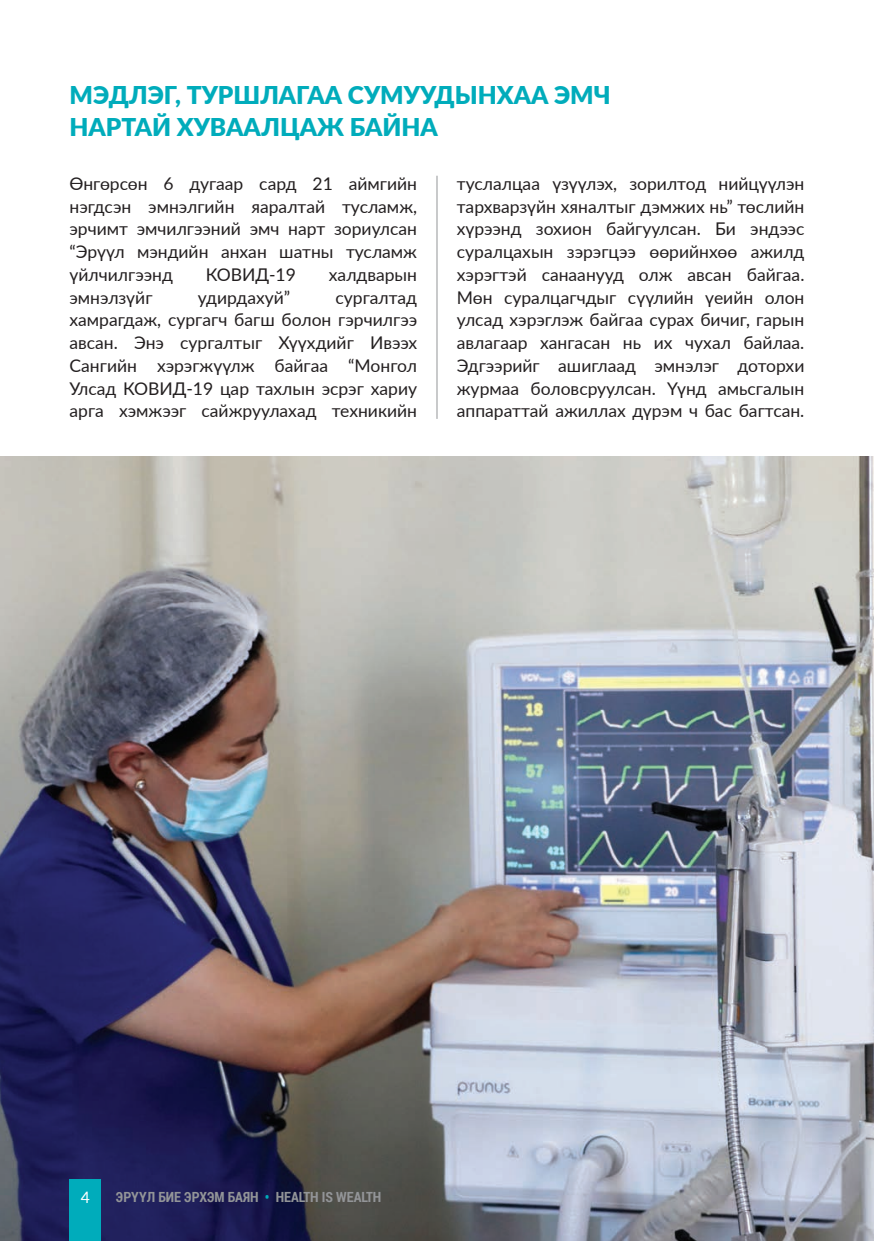
<style>
.page{position:relative;width:874px;height:1241px;background:#fff}
.page>*{position:absolute;margin:0;border:0;box-sizing:border-box;transform-origin:0 0}
.t1{font:900 24.5px/31.8px "Lato";color:#00acbb}
.t2{font:17.5px/22.8px "Lato";color:#231f20;text-align:justify}
.t3{font:15.75px "Lato";color:#fff}
.t4{font:700 14px "Roboto Condensed";color:#939598}
.s1{color:#00acbb}
</style>
<div class="page">
<img style="left:0;top:456px;width:873px;height:784px">
<hr style="left:436px;top:176px;width:1px;height:243px;background:#939598">
<div style="left:69px;top:1179px;width:32px;height:61px;background:#00acbb"></div>
<p class="t1" style="left:69px;top:78px;width:542px">МЭДЛЭГ, ТУРШЛАГАА СУМУУДЫНХАА ЭМЧ<br>НАРТАЙ ХУВААЛЦАЖ БАЙНА</p>
<p class="t2" style="left:69px;top:171px;width:349px">Өнгөрсөн 6 дугаар сард 21 аймгийн нэгдсэн эмнэлгийн яаралтай тусламж, эрчимт эмчилгээний эмч нарт зориулсан “Эрүүл мэндийн анхан шатны тусламж үйлчилгээнд</p>
<p class="t2" style="left:206px;top:262px;width:92px">КОВИД-19</p>
<p class="t2" style="left:329px;top:262px;width:90px">халдварын</p>
<p class="t2" style="left:69px;top:285px;width:84px">эмнэлзүйг</p>
<p class="t2" style="left:198px;top:285px;width:94px">удирдахуй”</p>
<p class="t2" style="left:69px;top:285px;width:349px;text-indent:266px">сургалтад хамрагдаж, сургагч багш болон гэрчилгээ авсан. Энэ сургалтыг Хүүхдийг Ивээх Сангийн хэрэгжүүлж байгаа “Монгол Улсад КОВИД-19 цар тахлын эсрэг хариу арга хэмжээг сайжруулахад техникийн</p>
<p class="t2" style="left:456px;top:171px;width:349px">туслалцаа үзүүлэх, зорилтод нийцүүлэн тархварзүйн хяналтыг дэмжих нь” төслийн хүрээнд зохион байгуулсан. Би эндээс суралцахын зэрэгцээ өөрийнхөө ажилд хэрэгтэй санаанууд олж авсан байгаа.<br>Мөн суралцагчдыг сүүлийн үеийн олон улсад хэрэглэж байгаа сурах бичиг, гарын авлагаар хангасан нь их чухал байлаа.<br>Эдгээрийг ашиглаад эмнэлэг доторхи журмаа боловсруулсан. Үүнд амьсгалын аппараттай ажиллах дүрэм ч бас багтсан.</p>
<p class="t3" style="left:81px;top:1185px;width:11px">4</p>
<p class="t4" style="left:116px;top:1186px;width:267px">ЭРҮҮЛ БИЕ ЭРХЭМ БАЯН <span class="s1">•</span> HEALTH IS WEALTH</p>
</div>
